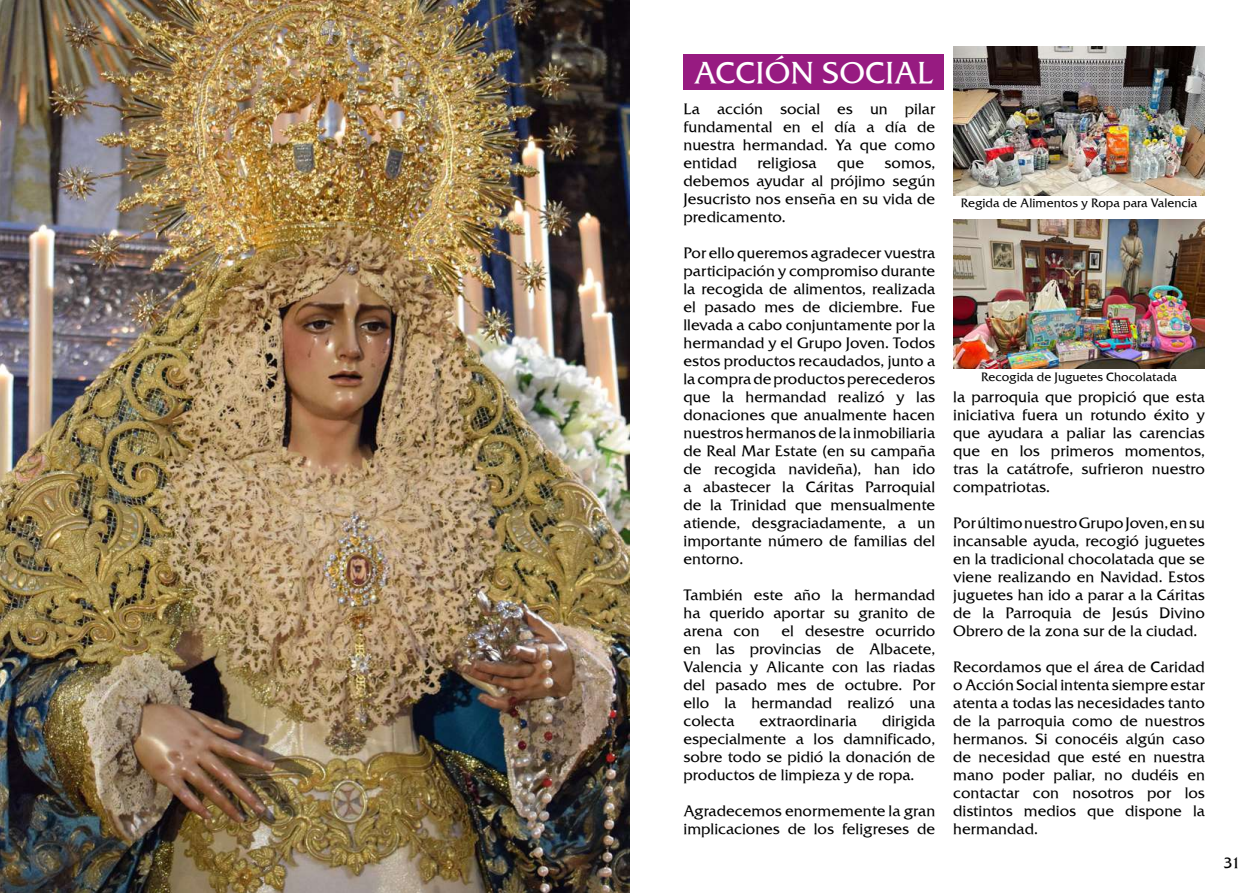
<style>
.page{position:relative;width:1259px;height:893px;background:#fff}
.page>*{position:absolute;margin:0;border:0;box-sizing:border-box;transform-origin:0 0}
.t1{font:30px "Friz Quadrata TT";color:#fff}
.t2{font:15px/18px "Friz Quadrata TT";color:#000;text-align:justify}
.t3{font:12px "Friz Quadrata TT";color:#000}
</style>
<div class="page">
<div style="left:683px;top:54px;width:261px;height:36px;background:#971b81"></div>
<img style="left:953px;top:46px;width:252px;height:150px">
<img style="left:953px;top:220px;width:251px;height:149px">
<img style="left:0;top:0;width:629px;height:893px">
<h1 class="t1" style="left:694px;top:54px;width:241px">ACCIÓN SOCIAL</h1>
<p class="t2" style="left:683px;top:100px;width:253px">La acción social es un pilar fundamental en el día a día de nuestra hermandad. Ya que como entidad</p>
<p class="t2" style="left:757px;top:154px;width:61px">religiosa</p>
<p class="t2" style="left:837px;top:154px;width:28px">que</p>
<p class="t2" style="left:683px;top:154px;width:253px;text-indent:201px">somos, debemos ayudar al prójimo según Jesucristo nos enseña en su vida de predicamento.</p>
<p class="t2" style="left:683px;top:244px;width:253px">Por ello queremos agradecer vuestra participación y compromiso durante la recogida de alimentos, realizada el pasado mes de diciembre. Fue llevada a cabo conjuntamente por la hermandad y el Grupo Joven. Todos estos productos recaudados, junto a la compra de productos perecederos que la hermandad realizó y las donaciones que anualmente hacen nuestros hermanos de la inmobiliaria de Real Mar Estate (en su campaña de recogida navideña), han ido a abastecer la Cáritas Parroquial de la Trinidad que mensualmente atiende, desgraciadamente, a un importante número de familias del entorno.</p>
<p class="t2" style="left:683px;top:586px;width:253px">También este año la hermandad ha querido aportar su granito de arena con</p>
<p class="t2" style="left:683px;top:622px;width:253px;text-indent:98px">el desestre ocurrido en las provincias de Albacete, Valencia y Alicante con las riadas del pasado mes de octubre. Por ello la hermandad realizó una colecta</p>
<p class="t2" style="left:683px;top:712px;width:253px;text-indent:199px">dirigida especialmente a los damnificado, sobre todo se pidió la donación de productos de limpieza y de ropa.</p>
<p class="t2" style="left:683px;top:802px;width:253px">Agradecemos enormemente la gran implicaciones de los feligreses de</p>
<p class="t2" style="left:759px;top:712px;width:99px">extraordinaria</p>
<p class="t3" style="left:960px;top:196px;width:238px">Regida de Alimentos y Ropa para Valencia</p>
<p class="t3" style="left:981px;top:369px;width:197px">Recogida de Juguetes Chocolatada</p>
<p class="t2" style="left:953px;top:388px;width:253px">la parroquia que propició que esta iniciativa fuera un rotundo éxito y que ayudara a paliar las carencias que en los primeros momentos, tras la catátrofe, sufrieron nuestro compatriotas.</p>
<p class="t2" style="left:953px;top:514px;width:253px">Por último nuestro Grupo Joven, en su incansable ayuda, recogió juguetes en la tradicional chocolatada que se viene realizando en Navidad. Estos juguetes han ido a parar a la Cáritas de la Parroquia de Jesús Divino Obrero de la zona sur de la ciudad.</p>
<p class="t2" style="left:953px;top:658px;width:253px">Recordamos que el área de Caridad o Acción Social intenta siempre estar atenta a todas las necesidades tanto de la parroquia como de nuestros hermanos. Si conocéis algún caso de necesidad que esté en nuestra mano poder paliar, no dudéis en contactar con nosotros por los distintos medios que dispone la hermandad.</p>
<p class="t2" style="left:1223px;top:853px;width:19px">31</p>
</div>
